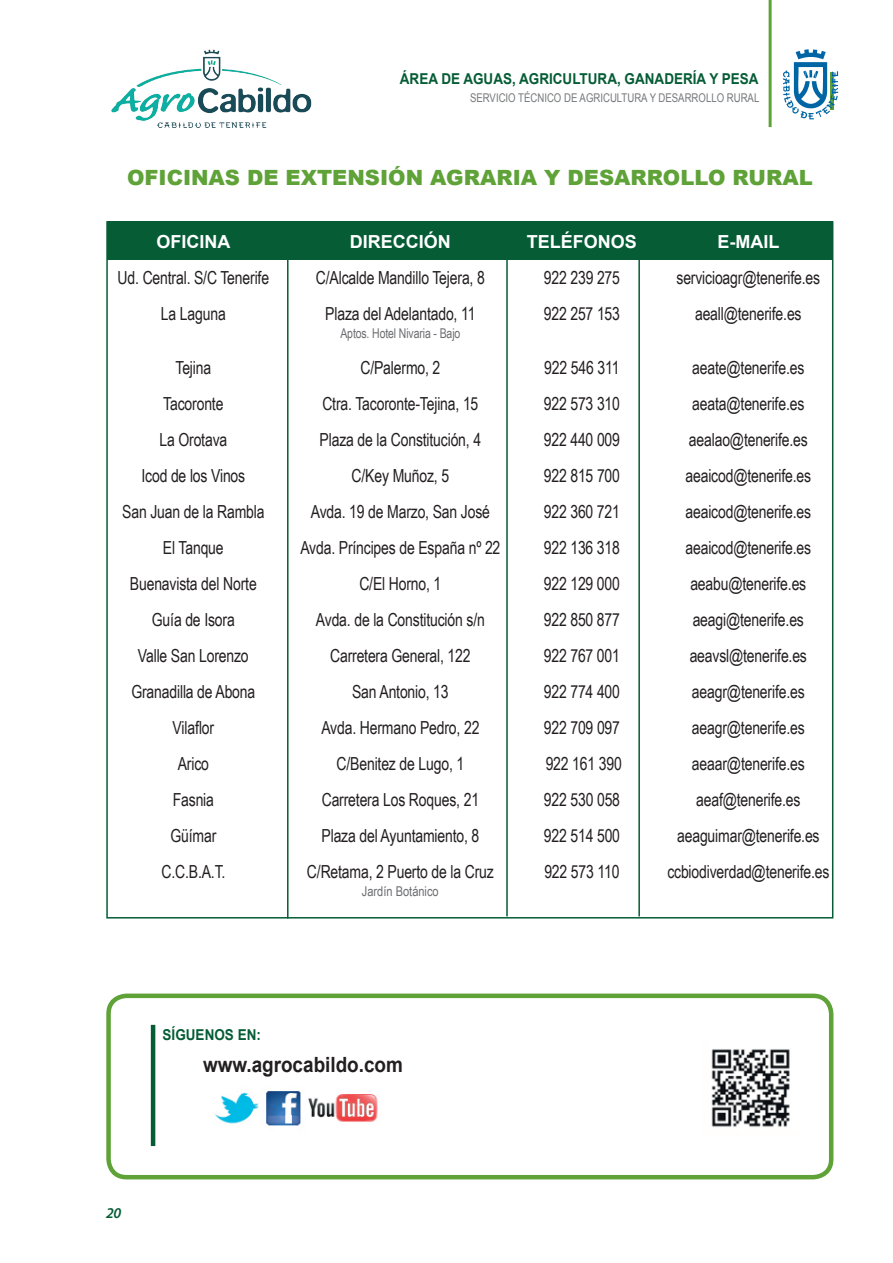
<style>
.page{position:relative;width:893px;height:1263px;background:#fff}
.page>*{position:absolute;margin:0;border:0;box-sizing:border-box;transform-origin:0 0}
.t1{font:900 21px "Arial";color:#5ea238}
.t2{font:700 21px "Arial";color:#231f20;scale:.9 1}
.t3{font:18px "Arial Narrow";letter-spacing:-.01em;color:#231f20;scale:.95 1}
.t4{font:700 18px "Arial";color:#fff}
.t5{font:700 15px "Arial";color:#055c35;scale:.9 1}
.t6{font:italic 600 15px "Myriad Pro";color:#055c35}
.t7{font:13.5px "Arial Narrow";letter-spacing:-.01em;color:#6c6d70;scale:.95 1}
.t8{font:13.5px "Arial Narrow";letter-spacing:-.01em;color:#6c6d70}
.t9{font:12px "Arial";color:#76787b;scale:.8 1}
</style>
<div class="page">
<div style="left:107px;top:221px;width:726px;height:38px;background:#055c35"></div>
<hr style="left:287px;top:223px;width:2px;height:695px;background:#055c35">
<hr style="left:506px;top:221px;width:2px;height:695px;background:#055c35">
<hr style="left:638px;top:221px;width:2px;height:695px;background:#055c35">
<svg style="left:783px;top:49px;width:55px;height:70px"></svg>
<hr style="left:769px;top:0;width:3px;height:127px;background:#5ea238">
<img style="left:111px;top:998px;width:723px;height:154px">
<div style="left:106px;top:993px;width:727px;height:186px;border:4px solid #5ea238;border-radius:18px"></div>
<hr style="left:151px;top:1025px;width:4px;height:121px;background:#055c35">
<img style="left:111px;top:49px;width:201px;height:79px">
<p class="t5" style="left:400px;top:68px;width:400px">ÁREA DE AGUAS, AGRICULTURA, GANADERÍA Y PESA</p>
<p class="t9" style="left:470px;top:90px;width:363px">SERVICIO TÉCNICO DE AGRICULTURA Y DESARROLLO RURAL</p>
<p class="t1" style="left:127px;top:162px;width:687px">OFICINAS DE EXTENSIÓN AGRARIA Y DESARROLLO RURAL</p>
<p class="t4" style="left:157px;top:230px;width:75px">OFICINA</p>
<p class="t4" style="left:350px;top:230px;width:102px">DIRECCIÓN</p>
<p class="t4" style="left:527px;top:230px;width:112px">TELÉFONOS</p>
<p class="t4" style="left:717px;top:230px;width:63px">E-MAIL</p>
<p class="t3" style="left:118px;top:265px;width:161px">Ud. Central. S/C Tenerife</p>
<p class="t3" style="left:316px;top:265px;width:179px">C/Alcalde Mandillo Tejera, 8</p>
<p class="t3" style="left:544px;top:265px;width:82px">922 239 275</p>
<p class="t3" style="left:676px;top:265px;width:153px">servicioagr@tenerife.es</p>
<p class="t3" style="left:161px;top:301px;width:70px">La Laguna</p>
<p class="t3" style="left:325px;top:301px;width:160px">Plaza del Adelantado, 11</p>
<p class="t3" style="left:544px;top:301px;width:82px">922 257 153</p>
<p class="t3" style="left:695px;top:301px;width:114px">aeall@tenerife.es</p>
<p class="t7" style="left:340px;top:323px;width:128px">Aptos. Hotel Nivaria - Bajo</p>
<p class="t3" style="left:175px;top:355px;width:39px">Tejina</p>
<p class="t3" style="left:360px;top:355px;width:86px">C/Palermo, 2</p>
<p class="t3" style="left:544px;top:355px;width:81px">922 546 311</p>
<p class="t3" style="left:692px;top:355px;width:119px">aeate@tenerife.es</p>
<p class="t3" style="left:163px;top:391px;width:65px">Tacoronte</p>
<p class="t3" style="left:322px;top:391px;width:166px">Ctra. Tacoronte-Tejina, 15</p>
<p class="t3" style="left:544px;top:391px;width:82px">922 573 310</p>
<p class="t3" style="left:692px;top:391px;width:119px">aeata@tenerife.es</p>
<p class="t3" style="left:159px;top:427px;width:73px">La Orotava</p>
<p class="t3" style="left:320px;top:427px;width:172px">Plaza de la Constitución, 4</p>
<p class="t3" style="left:544px;top:427px;width:82px">922 440 009</p>
<p class="t3" style="left:689px;top:427px;width:127px">aealao@tenerife.es</p>
<p class="t3" style="left:141px;top:463px;width:111px">Icod de los Vinos</p>
<p class="t3" style="left:352px;top:463px;width:104px">C/Key Muñoz, 5</p>
<p class="t3" style="left:544px;top:463px;width:82px">922 815 700</p>
<p class="t3" style="left:685px;top:463px;width:134px">aeaicod@tenerife.es</p>
<p class="t3" style="left:122px;top:499px;width:151px">San Juan de la Rambla</p>
<p class="t3" style="left:311px;top:499px;width:190px">Avda. 19 de Marzo, San José</p>
<p class="t3" style="left:544px;top:499px;width:82px">922 360 721</p>
<p class="t3" style="left:685px;top:499px;width:134px">aeaicod@tenerife.es</p>
<p class="t3" style="left:163px;top:535px;width:65px">El Tanque</p>
<p class="t3" style="left:300px;top:535px;width:212px">Avda. Príncipes de España nº 22</p>
<p class="t3" style="left:544px;top:535px;width:82px">922 136 318</p>
<p class="t3" style="left:685px;top:535px;width:134px">aeaicod@tenerife.es</p>
<p class="t3" style="left:130px;top:571px;width:135px">Buenavista del Norte</p>
<p class="t3" style="left:359px;top:571px;width:88px">C/El Horno, 1</p>
<p class="t3" style="left:544px;top:571px;width:82px">922 129 000</p>
<p class="t3" style="left:690px;top:571px;width:124px">aeabu@tenerife.es</p>
<p class="t3" style="left:152px;top:607px;width:89px">Guía de Isora</p>
<p class="t3" style="left:316px;top:607px;width:179px">Avda. de la Constitución s/n</p>
<p class="t3" style="left:544px;top:607px;width:82px">922 850 877</p>
<p class="t3" style="left:693px;top:607px;width:119px">aeagi@tenerife.es</p>
<p class="t3" style="left:138px;top:643px;width:118px">Valle San Lorenzo</p>
<p class="t3" style="left:330px;top:643px;width:149px">Carretera General, 122</p>
<p class="t3" style="left:544px;top:643px;width:82px">922 767 001</p>
<p class="t3" style="left:690px;top:643px;width:125px">aeavsl@tenerife.es</p>
<p class="t3" style="left:131px;top:679px;width:132px">Granadilla de Abona</p>
<p class="t3" style="left:352px;top:679px;width:103px">San Antonio, 13</p>
<p class="t3" style="left:544px;top:679px;width:82px">922 774 400</p>
<p class="t3" style="left:692px;top:679px;width:120px">aeagr@tenerife.es</p>
<p class="t3" style="left:173px;top:715px;width:45px">Vilaflor</p>
<p class="t3" style="left:321px;top:715px;width:168px">Avda. Hermano Pedro, 22</p>
<p class="t3" style="left:544px;top:715px;width:82px">922 709 097</p>
<p class="t3" style="left:692px;top:715px;width:120px">aeagr@tenerife.es</p>
<p class="t3" style="left:178px;top:751px;width:34px">Arico</p>
<p class="t3" style="left:337px;top:751px;width:136px">C/Benitez de Lugo, 1</p>
<p class="t3" style="left:546px;top:751px;width:82px">922 161 390</p>
<p class="t3" style="left:692px;top:751px;width:120px">aeaar@tenerife.es</p>
<p class="t3" style="left:173px;top:787px;width:45px">Fasnia</p>
<p class="t3" style="left:322px;top:787px;width:167px">Carretera Los Roques, 21</p>
<p class="t3" style="left:544px;top:787px;width:82px">922 530 058</p>
<p class="t3" style="left:696px;top:787px;width:111px">aeaf@tenerife.es</p>
<p class="t3" style="left:170px;top:823px;width:50px">Güímar</p>
<p class="t3" style="left:322px;top:823px;width:168px">Plaza del Ayuntamiento, 8</p>
<p class="t3" style="left:544px;top:823px;width:82px">922 514 500</p>
<p class="t3" style="left:677px;top:823px;width:152px">aeaguimar@tenerife.es</p>
<p class="t3" style="left:161px;top:859px;width:69px">C.C.B.A.T.</p>
<p class="t3" style="left:307px;top:859px;width:198px">C/Retama, 2 Puerto de la Cruz</p>
<p class="t3" style="left:544px;top:859px;width:81px">922 573 110</p>
<p class="t3" style="left:667px;top:859px;width:172px">ccbiodiverdad@tenerife.es</p>
<p class="t8" style="left:362px;top:881px;width:78px">Jardín Botánico</p>
<p class="t5" style="left:163px;top:1025px;width:111px">SÍGUENOS EN:</p>
<p class="t2" style="left:203px;top:1051px;width:224px">www.agrocabildo.com</p>
<p class="t6" style="left:106px;top:1204px;width:16px">20</p>
</div>
